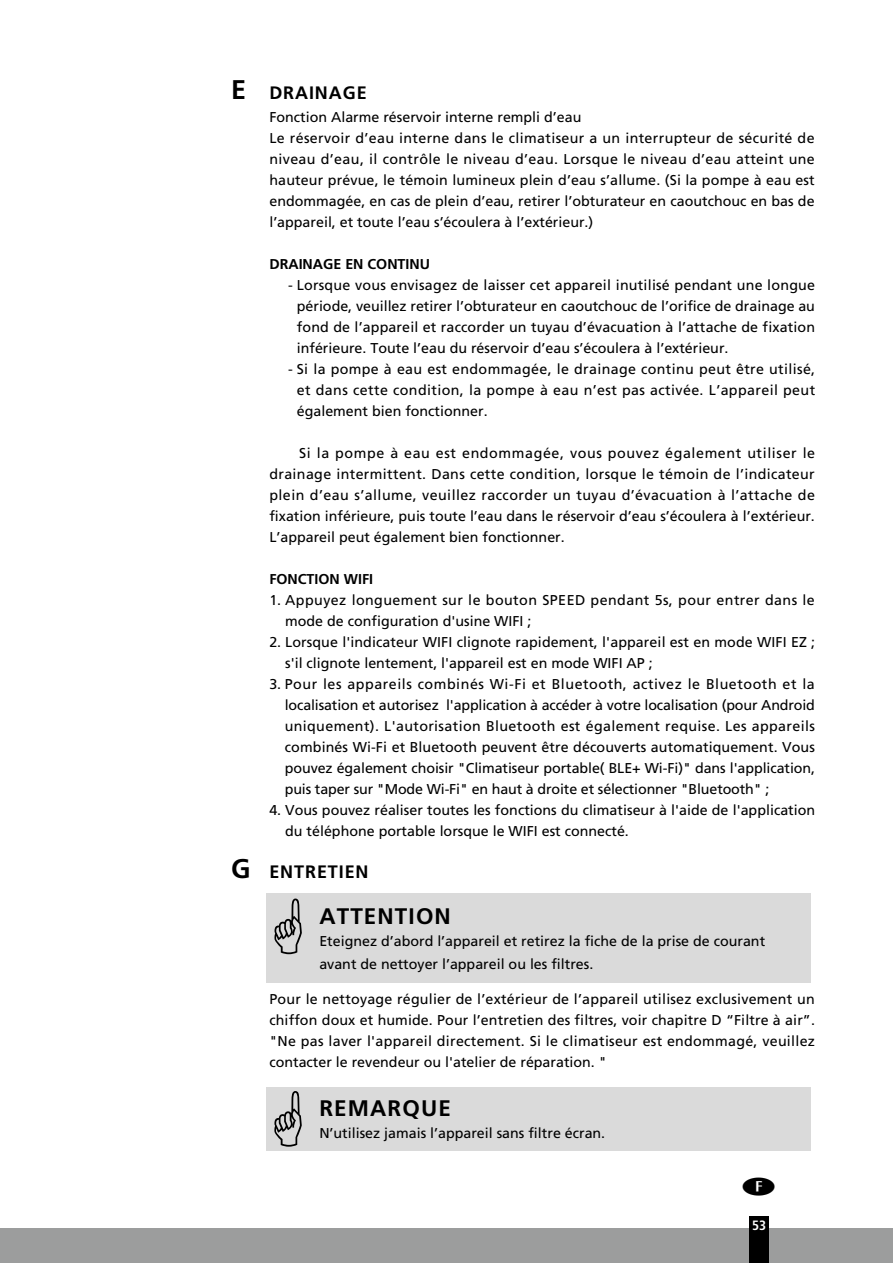
<style>
.page{position:relative;width:893px;height:1263px;background:#fff}
.page>*{position:absolute;margin:0;border:0;box-sizing:border-box;transform-origin:0 0}
.t1{font:700 22.5px "Frutiger LT Std";letter-spacing:.05em;color:#000}
.t2{font:700 18px "Frutiger LT Std";letter-spacing:.05em;color:#000}
.t3{font:14.25px/21px "Frutiger LT Std";color:#000;text-align:justify}
.t4{font:14.25px/21px "Frutiger LT Std";letter-spacing:.03em;color:#000}
.t5{font:700 14.25px "Frutiger LT Std";color:#000}
.t6{font:700 condensed 13.5px "Frutiger LT Std";color:#fff}
.s1{font-size:27px}
</style>
<div class="page">
<div style="left:267px;top:893px;width:51px;height:90px;background:#dadada"></div>
<div style="left:318px;top:893px;width:493px;height:90px;background:#dadada"></div>
<div style="left:267px;top:1087px;width:51px;height:64px;background:#dadada"></div>
<div style="left:318px;top:1087px;width:493px;height:64px;background:#dadada"></div>
<div style="left:0;top:1229px;width:893px;height:34px;background:#9c9d9d"></div>
<div style="left:749px;top:1216px;width:20px;height:47px;background:#000"></div>
<p class="t2" style="left:231px;top:82px;width:137px"><span class="s1">E</span> DRAINAGE</p>
<p class="t3" style="left:269px;top:106px;width:547px;text-align:left">Fonction Alarme réservoir interne rempli d’eau<br>Le réservoir d’eau interne dans le climatiseur a un interrupteur de sécurité de niveau d’eau, il contrôle le niveau d’eau. Lorsque le niveau d’eau atteint une hauteur prévue, le témoin lumineux plein d’eau s’allume. (Si la pompe à eau est endommagée, en cas de plein d’eau, retirer l’obturateur en caoutchouc en bas de l’appareil, et toute l’eau s’écoulera à l’extérieur.)</p>
<p class="t5" style="left:269px;top:255px;width:162px">DRAINAGE EN CONTINU</p>
<p class="t3" style="left:297px;top:274px;width:520px;text-indent:-9px">- Lorsque vous envisagez de laisser cet appareil inutilisé pendant une longue période, veuillez retirer l’obturateur en caoutchouc de l’orifice de drainage au fond de l’appareil et raccorder un tuyau d’évacuation à l’attache de fixation inférieure. Toute l’eau du réservoir d’eau s’écoulera à l’extérieur.</p>
<p class="t3" style="left:297px;top:358px;width:520px;text-indent:-9px">- Si la pompe à eau est endommagée, le drainage continu peut être utilisé, et dans cette condition, la pompe à eau n’est pas activée. L’appareil peut également bien fonctionner.</p>
<p class="t3" style="left:269px;top:442px;width:547px;text-indent:30px">Si la pompe à eau est endommagée, vous pouvez également utiliser le drainage intermittent. Dans cette condition, lorsque le témoin de l’indicateur plein d’eau s’allume, veuillez raccorder un tuyau d’évacuation à l’attache de fixation inférieure, puis toute l’eau dans le réservoir d’eau s’écoulera à l’extérieur.<br>L’appareil peut également bien fonctionner.</p>
<p class="t5" style="left:269px;top:570px;width:105px">FONCTION WIFI</p>
<p class="t4" style="left:285px;top:589px;width:531px;text-indent:-16px">1. Appuyez longuement sur le bouton SPEED pendant 5s, pour entrer dans le mode de configuration d'usine WIFI ;</p>
<p class="t3" style="left:285px;top:631px;width:531px;text-indent:-16px">2. Lorsque l'indicateur WIFI clignote rapidement, l'appareil est en mode WIFI EZ ; s'il clignote lentement, l'appareil est en mode WIFI AP ;</p>
<p class="t3" style="left:285px;top:673px;width:532px;text-indent:-15px">3. Pour les appareils combinés Wi-Fi et Bluetooth, activez le Bluetooth et la localisation et autorisez l'application à accéder à votre localisation (pour Android uniquement). L'autorisation Bluetooth est également requise. Les appareils combinés Wi-Fi et Bluetooth peuvent être découverts automatiquement. Vous pouvez également choisir "Climatiseur portable( BLE+ Wi-Fi)" dans l'application, puis taper sur "Mode Wi-Fi" en haut à droite et sélectionner "Bluetooth" ;</p>
<p class="t3" style="left:285px;top:799px;width:531px;text-indent:-16px">4. Vous pouvez réaliser toutes les fonctions du climatiseur à l'aide de l'application du téléphone portable lorsque le WIFI est connecté.</p>
<p class="t2" style="left:231px;top:861px;width:139px"><span class="s1">G</span> ENTRETIEN</p>
<h1 class="t1" style="left:319px;top:903px;width:133px">ATTENTION</h1>
<p class="t3" style="left:319px;top:930px;width:447px;line-height:22.5px">Eteignez d’abord l’appareil et retirez la fiche de la prise de courant avant de nettoyer l’appareil ou les filtres.</p>
<p class="t3" style="left:269px;top:988px;width:547px">Pour le nettoyage régulier de l’extérieur de l’appareil utilisez exclusivement un chiffon doux et humide. Pour l’entretien des filtres, voir chapitre D “Filtre à air”. "Ne pas laver l'appareil directement. Si le climatiseur est endommagé, veuillez contacter le revendeur ou l'atelier de réparation. "</p>
<h1 class="t1" style="left:319px;top:1095px;width:133px">REMARQUE</h1>
<p class="t3" style="left:319px;top:1123px;width:287px">N’utilisez jamais l’appareil sans filtre écran.</p>
<p class="t6" style="left:752px;top:1217px;width:16px">53</p>
</div>
